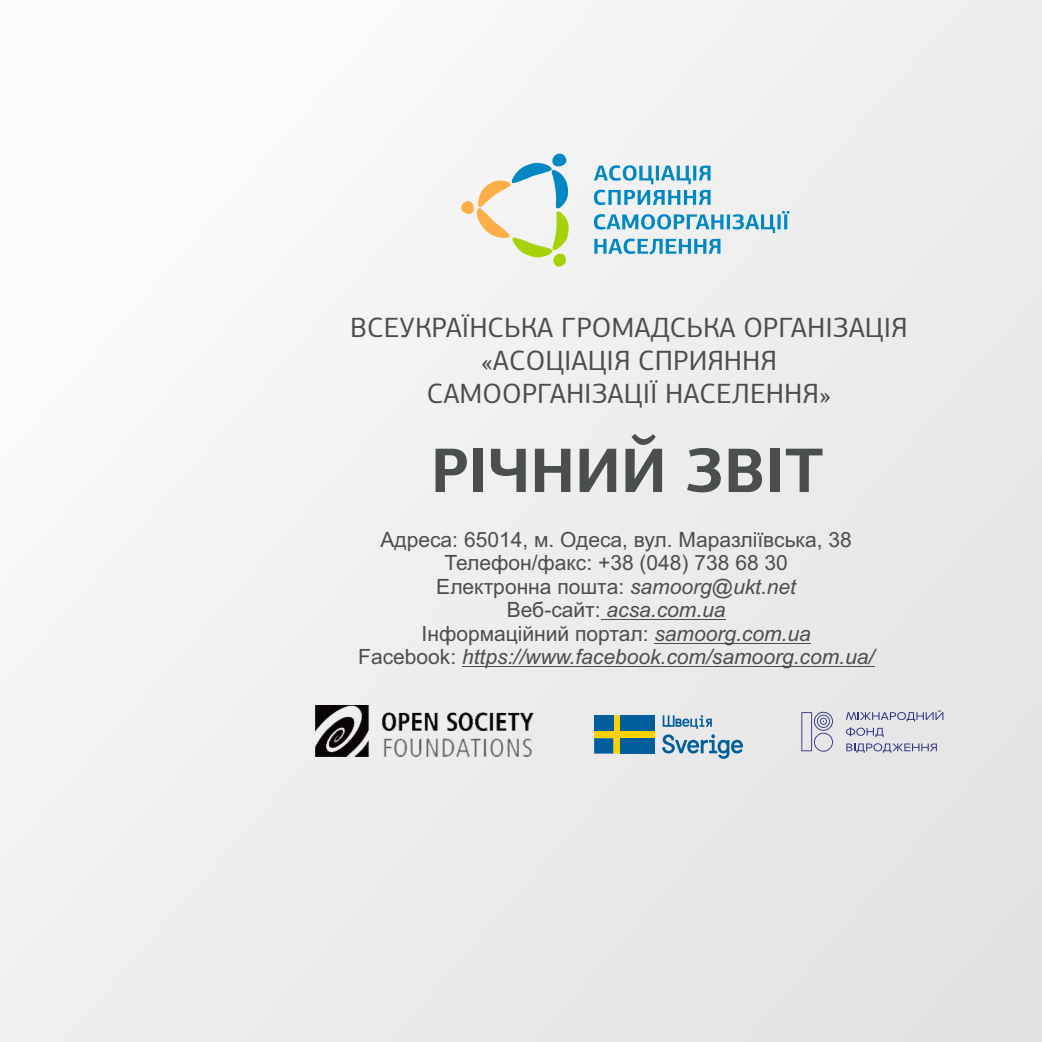
<style>
.page{position:relative;width:1042px;height:1042px;background:#fff}
.page>*{position:absolute;margin:0;border:0;box-sizing:border-box;transform-origin:0 0}
.t1{font:700 63px "PF Agora Sans Pro";color:#4a4e4f}
.t2{font:28px/33.1px "PF Agora Sans Pro";color:#4a4e4f;text-align:center}
.t3{font:21px/23.4px "Arial";color:#4a4e4f;text-align:center}
.s1{font-style:italic}
</style>
<div class="page">
<div style="left:0;top:0;width:1042px;height:1042px;background:linear-gradient(to right,#f8f8f8,#e6e6e6)"></div>
<hr style="left:601px;top:619px;width:124px;height:1px;background:#4a4e4f">
<hr style="left:654px;top:642px;width:157px;height:1px;background:#4a4e4f">
<hr style="left:462px;top:666px;width:412px;height:1px;background:#4a4e4f">
<svg style="left:594px;top:715px;width:61px;height:38px"></svg>
<div style="left:594px;top:715px;width:19px;height:15px;background:#005e9c"></div>
<div style="left:621px;top:738px;width:34px;height:15px;background:#005e9c"></div>
<div style="left:621px;top:715px;width:34px;height:15px;background:#005e9c"></div>
<svg style="left:662px;top:715px;width:81px;height:44px;background:#afc6d5"></svg>
<svg style="left:846px;top:710px;width:97px;height:11px"></svg>
<svg style="left:846px;top:727px;width:38px;height:10px"></svg>
<svg style="left:846px;top:743px;width:91px;height:10px"></svg>
<svg style="left:801px;top:712px;width:32px;height:39px"></svg>
<img style="left:315px;top:705px;width:218px;height:51px">
<svg style="left:456px;top:153px;width:116px;height:118px"></svg>
<svg style="left:594px;top:190px;width:116px;height:15px"></svg>
<svg style="left:594px;top:165px;width:116px;height:19px"></svg>
<svg style="left:594px;top:211px;width:195px;height:22px"></svg>
<svg style="left:594px;top:239px;width:126px;height:15px"></svg>
<h2 class="t2" style="left:350px;top:313px;width:559px">ВСЕУКРАЇНСЬКА ГРОМАДСЬКА ОРГАНІЗАЦІЯ «АСОЦІАЦІЯ СПРИЯННЯ<br>САМООРГАНІЗАЦІЇ НАСЕЛЕННЯ»</h2>
<h1 class="t1" style="left:431px;top:445px;width:394px">РІЧНИЙ ЗВІТ</h1>
<p class="t3" style="left:358px;top:529px;width:517px">Адреса: 65014, м. Одеса, вул. Маразліївська, 38<br>Телефон/факс: +38 (048) 738 68 30<br>Електронна пошта: <span class="s1">samoorg@ukt.net<br></span>Веб-сайт: <span class="s1">acsa.com.ua<br></span>Інформаційний портал: <span class="s1">samoorg.com.ua<br></span>Facebook: <span class="s1">https://www.facebook.com/samoorg.com.ua/</span></p>
</div>
